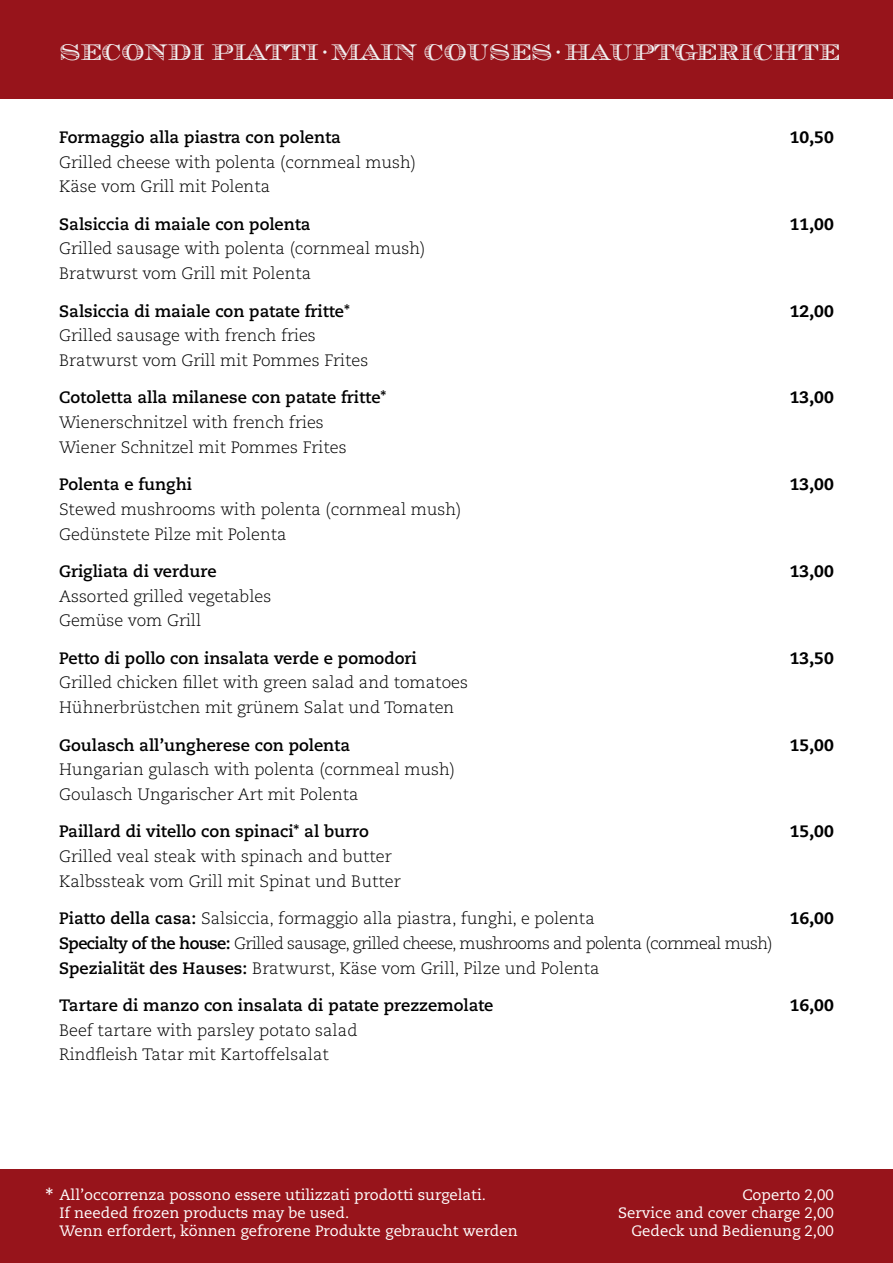
<style>
.page{position:relative;width:893px;height:1263px;background:#fff}
.page>*{position:absolute;margin:0;border:0;box-sizing:border-box;transform-origin:0 0}
.t1{font:25.5px "Chevalier Str DCD";letter-spacing:-.01em;color:#f2f2f3}
.t2{font:22.5px "Caecilia LT Std";color:#fff}
.t3{font:300 16.5px/24.8px "Caecilia LT Std";color:#000}
.t4{font:700 16.5px "Caecilia LT Std";color:#000}
.t5{font:300 16.5px/24.8px "Caecilia LT Std";letter-spacing:-.035em;color:#000}
.t6{font:800 16.5px "Caecilia LT Std";color:#000}
.t7{font:15px/18px "Caecilia LT Std";color:#fff}
.s1{font-family:"Helvetica Neue LT Std"}
.s2{font-weight:700}
</style>
<div class="page">
<div style="left:0;top:0;width:893px;height:98px;background:#97141b"></div>
<div style="left:0;top:1169px;width:893px;height:94px;background:#97141b"></div>
<h1 class="t1" style="left:60px;top:36px;width:782px">SECONDI PIATTI <span class="s1">∙</span> MAIN COUSES <span class="s1">∙</span> HAUPTGERICHTE</h1>
<p class="t4" style="left:59px;top:127px;width:283px">Formaggio alla piastra con polenta</p>
<p class="t6" style="left:790px;top:127px;width:45px">10,50</p>
<p class="t3" style="left:59px;top:150px;width:358px">Grilled cheese with polenta (cornmeal mush)<br>Käse vom Grill mit Polenta</p>
<p class="t4" style="left:59px;top:214px;width:253px">Salsiccia di maiale con polenta</p>
<p class="t6" style="left:790px;top:214px;width:45px">11,00</p>
<p class="t3" style="left:59px;top:237px;width:368px">Grilled sausage with polenta (cornmeal mush)<br>Bratwurst vom Grill mit Polenta</p>
<p class="t4" style="left:59px;top:301px;width:292px">Salsiccia di maiale con patate fritte*</p>
<p class="t6" style="left:790px;top:300px;width:45px">12,00</p>
<p class="t3" style="left:59px;top:323px;width:311px">Grilled sausage with french fries<br>Bratwurst vom Grill mit Pommes Frites</p>
<p class="t4" style="left:59px;top:388px;width:329px">Cotoletta alla milanese con patate fritte*</p>
<p class="t6" style="left:790px;top:387px;width:45px">13,00</p>
<p class="t3" style="left:59px;top:410px;width:289px">Wienerschnitzel with french fries<br>Wiener Schnitzel mit Pommes Frites</p>
<p class="t4" style="left:59px;top:475px;width:134px">Polenta e funghi</p>
<p class="t6" style="left:790px;top:474px;width:45px">13,00</p>
<p class="t3" style="left:59px;top:497px;width:404px">Stewed mushrooms with polenta (cornmeal mush)<br>Gedünstete Pilze mit Polenta</p>
<p class="t4" style="left:59px;top:561px;width:159px">Grigliata di verdure</p>
<p class="t6" style="left:790px;top:561px;width:45px">13,00</p>
<p class="t3" style="left:59px;top:584px;width:214px">Assorted grilled vegetables<br>Gemüse vom Grill</p>
<p class="t4" style="left:59px;top:648px;width:359px">Petto di pollo con insalata verde e pomodori</p>
<p class="t6" style="left:790px;top:648px;width:45px">13,50</p>
<p class="t3" style="left:59px;top:671px;width:410px">Grilled chicken fillet with green salad and tomatoes<br>Hühnerbrüstchen mit grünem Salat und Tomaten</p>
<p class="t4" style="left:59px;top:735px;width:293px">Goulasch all’ungherese con polenta</p>
<p class="t6" style="left:790px;top:735px;width:45px">15,00</p>
<p class="t3" style="left:59px;top:758px;width:397px">Hungarian gulasch with polenta (cornmeal mush)<br>Goulasch Ungarischer Art mit Polenta</p>
<p class="t4" style="left:59px;top:822px;width:311px">Paillard di vitello con spinaci* al burro</p>
<p class="t6" style="left:790px;top:821px;width:45px">15,00</p>
<p class="t3" style="left:59px;top:844px;width:343px">Grilled veal steak with spinach and butter<br>Kalbssteak vom Grill mit Spinat und Butter</p>
<p class="t3" style="left:59px;top:906px;width:537px"><span class="s2">Piatto della casa:</span> Salsiccia, formaggio alla piastra, funghi, e polenta</p>
<p class="t6" style="left:790px;top:908px;width:45px">16,00</p>
<p class="t5" style="left:59px;top:931px;width:715px"><span class="s2">Specialty of the house:</span> Grilled sausage, grilled cheese, mushrooms and polenta (cornmeal mush)<br><span class="s2">Spezialität des Hauses:</span> Bratwurst, Käse vom Grill, Pilze und Polenta</p>
<p class="t4" style="left:59px;top:995px;width:436px">Tartare di manzo con insalata di patate prezzemolate</p>
<p class="t6" style="left:790px;top:995px;width:45px">16,00</p>
<p class="t3" style="left:59px;top:1018px;width:300px">Beef tartare with parsley potato salad<br>Rindfleish Tatar mit Kartoffelsalat</p>
<p class="t7" style="left:60px;top:1186px;width:460px">All’occorrenza possono essere utilizzati prodotti surgelati.<br>If needed frozen products may be used.<br>Wenn erfordert, können gefrorene Produkte gebraucht werden</p>
<h2 class="t2" style="left:46px;top:1184px;width:9px">*</h2>
<p class="t7" style="left:618px;top:1186px;width:217px;text-align:right">Coperto 2,00<br>Service and cover charge 2,00<br>Gedeck und Bedienung 2,00</p>
</div>
